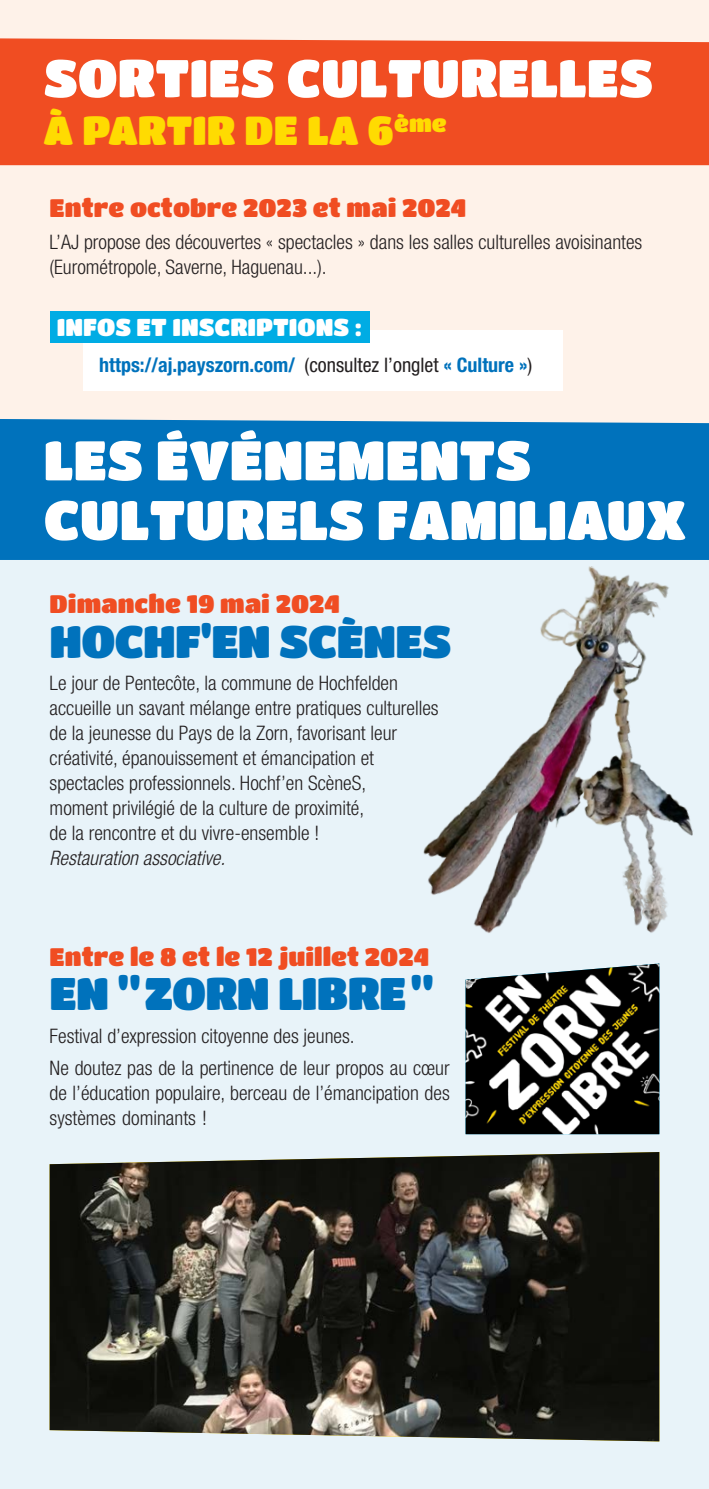
<style>
.page{position:relative;width:709px;height:1489px;background:#fff}
.page>*{position:absolute;margin:0;border:0;box-sizing:border-box;transform-origin:0 0}
.t1{font:55px/59.8px "Titan One";color:#fff}
.t2{font:52.5px "Titan One";color:#fff}
.t3{font:45px "Titan One";letter-spacing:-.02em;color:#0072bc}
.t4{font:40px "Titan One";color:#ffdb01}
.t5{font:25px "Titan One";color:#f04d22}
.t6{font:24px "Titan One";color:#fff}
.t7{font:300 condensed 20px/25px "Helvetica Neue LT Std";color:#231f20}
.t8{font:700 condensed 20px "Helvetica Neue LT Std";color:#0072bc}
.t9{font:italic 300 condensed 20px "Helvetica Neue LT Std";color:#231f20}
.s1{font-weight:400;color:#231f20}
</style>
<div class="page">
<div style="left:0;top:0;width:709px;height:1488px;background:#e8f3f9"></div>
<div style="left:0;top:0;width:709px;height:489px;background:#fef2e9"></div>
<div style="left:0;top:38px;width:709px;height:127px;background:#f04d22"></div>
<div style="left:0;top:419px;width:709px;height:141px;background:#0072bc"></div>
<div style="left:83px;top:330px;width:479px;height:60px;background:#fff"></div>
<div style="left:50px;top:311px;width:319px;height:32px;background:#00ace4"></div>
<img style="left:50px;top:1152px;width:609px;height:289px">
<img style="left:465px;top:970px;width:194px;height:164px">
<img style="left:404px;top:545px;width:305px;height:425px">
<h2 class="t2" style="left:44px;top:46px;width:611px">SORTIES CULTURELLES</h2>
<h3 class="t4" style="left:44px;top:106px;width:405px">À PARTIR DE LA 6<sup>ÈME</sup></h3>
<p class="t5" style="left:50px;top:193px;width:418px">ENTRE OCTOBRE 2023 ET MAI 2024</p>
<p class="t7" style="left:50px;top:229px;width:594px">L’AJ propose des découvertes « spectacles » dans les salles culturelles avoisinantes (Eurométropole, Saverne, Haguenau...).</p>
<p class="t6" style="left:57px;top:313px;width:306px">INFOS ET INSCRIPTIONS :</p>
<p class="t8" style="left:99px;top:353px;width:434px">https://aj.payszorn.com/ <span class="s1">(consultez l’onglet</span> « Culture »<span class="s1">)</span></p>
<h1 class="t1" style="left:44px;top:428px;width:644px">LES ÉVÉNEMENTS<br>CULTURELS FAMILIAUX</h1>
<p class="t5" style="left:50px;top:588px;width:292px">DIMANCHE 19 MAI 2024</p>
<h3 class="t3" style="left:50px;top:613px;width:403px">HOCHF'EN SCÈNES</h3>
<p class="t7" style="left:50px;top:670px;width:390px">Le jour de Pentecôte, la commune de Hochfelden accueille un savant mélange entre pratiques culturelles de la jeunesse du Pays de la Zorn, favorisant leur créativité, épanouissement et émancipation et spectacles professionnels. Hochf’en ScèneS,<br>moment privilégié de la culture de proximité,<br>de la rencontre et du vivre-ensemble !</p>
<p class="t9" style="left:50px;top:846px;width:177px">Restauration associative.</p>
<p class="t5" style="left:50px;top:941px;width:381px">ENTRE LE 8 ET LE 12 JUILLET 2024</p>
<h3 class="t3" style="left:50px;top:966px;width:386px">EN "ZORN LIBRE"</h3>
<p class="t7" style="left:50px;top:1019px;width:401px;line-height:32px">Festival d’expression citoyenne des jeunes.<br>Ne doutez pas de la pertinence de leur propos au cœur</p>
<p class="t7" style="left:50px;top:1079px;width:401px">de l’éducation populaire, berceau de l’émancipation des systèmes dominants !</p>
</div>
